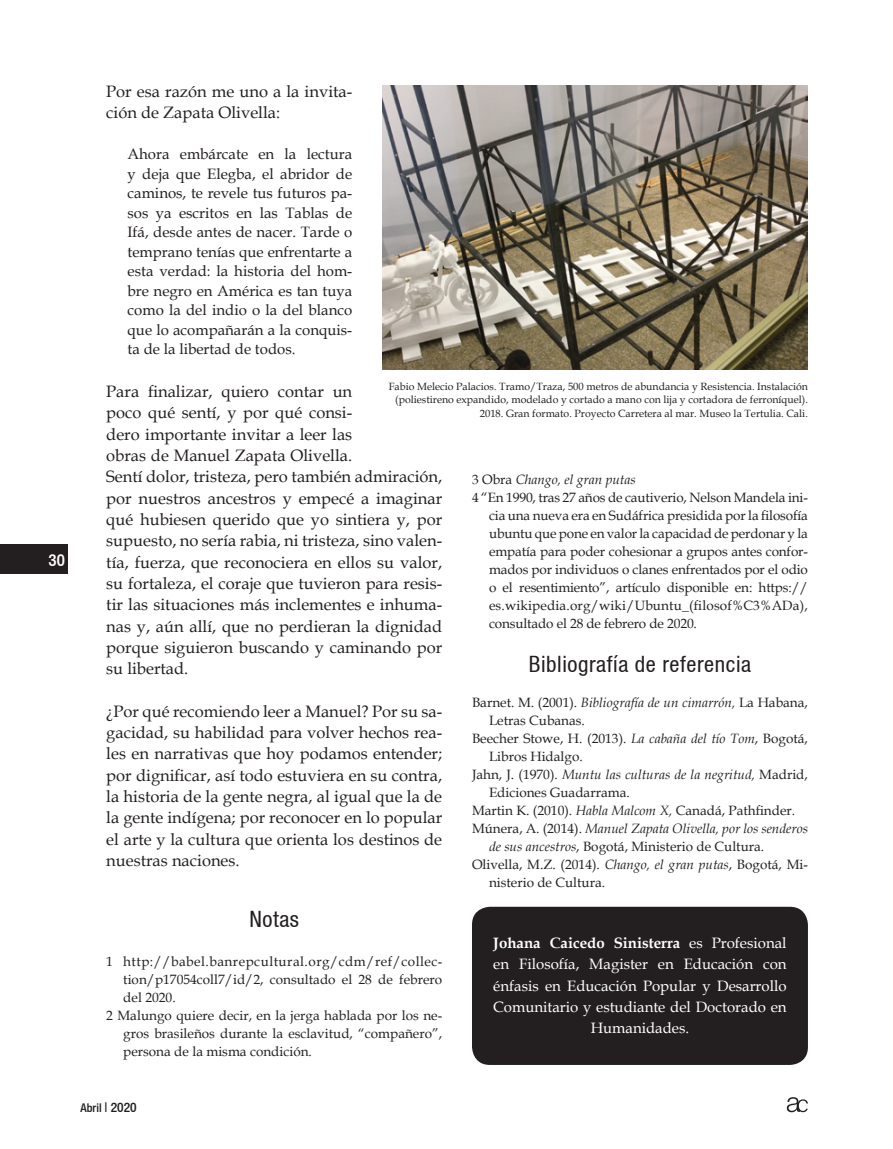
<style>
.page{position:relative;width:893px;height:1149px;background:#fff}
.page>*{position:absolute;margin:0;border:0;box-sizing:border-box;transform-origin:0 0}
.t1{font:condensed 22.5px "Helvetica 57";letter-spacing:.025em;color:#231f20}
.t2{font:500 condensed 16.95px "Helvetica 67";color:#fff}
.t3{font:16.5px/21.3px "Book Antiqua";color:#231f20}
.t4{font:15px/19.5px "Book Antiqua";color:#231f20;text-align:justify}
.t5{font:15px/21.3px "Book Antiqua";color:#fff;text-align:center}
.t6{font:13.5px "Book Antiqua";color:#231f20}
.t7{font:italic 13.5px "Book Antiqua";color:#231f20}
.t8{font:13.5px "Book Antiqua";letter-spacing:.035em;color:#231f20}
.t9{font:500 condensed 12px "Helvetica 67";color:#231f20}
.t10{font:10.5px/13.5px "Book Antiqua";color:#231f20;text-align:right}
.s1{font-style:normal}
.s2{font-style:italic}
.s3{font-weight:700}
.s4{font-size:13.5px}
</style>
<div class="page">
<div style="left:0;top:544px;width:68px;height:29px;background:#231f20"></div>
<svg style="left:787px;top:1097px;width:21px;height:14px"></svg>
<div style="left:472px;top:906px;width:336px;height:158px;background:#231f20;border-radius:18px"></div>
<img style="left:382px;top:85px;width:426px;height:284px">
<p class="t2" style="left:49px;top:549px;width:18px">30</p>
<p class="t3" style="left:106px;top:80px;width:247px">Por esa razón me uno a la invita&shy;ción de Zapata Olivella:</p>
<p class="t4" style="left:128px;top:144px;width:226px">Ahora embárcate en la lectura y deja que Elegba, el abridor de caminos, te revele tus futuros pa&shy;sos ya escritos en las Tablas de Ifá, desde antes de nacer. Tarde o temprano tenías que enfrentarte a esta verdad: la historia del hom&shy;bre negro en América es tan tuya como la del indio o la del blanco que lo acompañarán a la conquis&shy;ta de la libertad de todos.</p>
<p class="t3" style="left:106px;top:380px;width:337px">Para finalizar, quiero contar un<br>poco qué sentí, y por qué consi-<br>dero importante invitar a leer las<br>obras de Manuel Zapata Olivella.<br>Sentí dolor, tristeza, pero también admiración, por nuestros ancestros y empecé a imaginar qué hubiesen querido que yo sintiera y, por supuesto, no sería rabia, ni tristeza, sino valen&shy;tía, fuerza, que reconociera en ellos su valor, su fortaleza, el coraje que tuvieron para resis&shy;tir las situaciones más inclementes e inhuma&shy;nas y, aún allí, que no perdieran la dignidad porque siguieron buscando y caminando por su libertad.</p>
<p class="t3" style="left:106px;top:699px;width:337px;text-align:justify">¿Por qué recomiendo leer a Manuel? Por su sa&shy;gacidad, su habilidad para volver hechos rea&shy;les en narrativas que hoy podamos entender; por dignificar, así todo estuviera en su contra, la historia de la gente negra, al igual que la de la gente indígena; por reconocer en lo popular el arte y la cultura que orienta los destinos de nuestras naciones.</p>
<p class="t10" style="left:389px;top:379px;width:421px">Fabio Melecio Palacios. Tramo/Traza, 500 metros de abundancia y Resistencia. Instalación (poliestireno expandido, modelado y cortado a mano con lija y cortadora de ferroníquel).<br>2018. Gran formato. Proyecto Carretera al mar. Museo la Tertulia. Cali.</p>
<p class="t7" style="left:472px;top:470px;width:165px"><span class="s1">3 Obra</span> Chango, el gran putas</p>
<p class="t6" style="left:472px;top:488px;width:337px">4 “En 1990, tras 27 años de cautiverio, Nelson Mandela ini-</p>
<p class="t6" style="left:489px;top:506px;width:320px">cia una nueva era en Sudáfrica presidida por la filosofía</p>
<p class="t6" style="left:489px;top:524px;width:320px">ubuntu que pone en valor la capacidad de perdonar y la</p>
<p class="t6" style="left:489px;top:542px;width:320px">empatía para poder cohesionar a grupos antes confor-</p>
<p class="t6" style="left:489px;top:560px;width:320px">mados por individuos o clanes enfrentados por el odio</p>
<p class="t6" style="left:489px;top:578px;width:320px">o el resentimiento”, artículo disponible en: https://</p>
<p class="t6" style="left:489px;top:596px;width:320px">es.wikipedia.org/wiki/Ubuntu_(filosof%C3%ADa),</p>
<p class="t6" style="left:489px;top:614px;width:209px">consultado el 28 de febrero de 2020.</p>
<h1 class="t1" style="left:529px;top:651px;width:224px">Bibliografía de referencia</h1>
<p class="t6" style="left:472px;top:693px;width:337px">Barnet. M. (2001). <span class="s2">Bibliografía de un cimarrón,</span> La Habana,</p>
<p class="t6" style="left:489px;top:711px;width:97px">Letras Cubanas.</p>
<p class="t6" style="left:472px;top:729px;width:337px">Beecher Stowe, H. (2013). <span class="s2">La cabaña del tío Tom</span>, Bogotá,</p>
<p class="t6" style="left:489px;top:747px;width:95px">Libros Hidalgo.</p>
<p class="t7" style="left:472px;top:765px;width:337px"><span class="s1">Jahn, J. (1970).</span> Muntu las culturas de la negritud, <span class="s1">Madrid,</span></p>
<p class="t6" style="left:489px;top:783px;width:142px">Ediciones Guadarrama.</p>
<p class="t6" style="left:472px;top:801px;width:325px">Martin K. (2010). <span class="s2">Habla Malcom X,</span> Canadá, Pathfinder.</p>
<p class="t7" style="left:472px;top:819px;width:337px"><span class="s1">Múnera, A. (2014).</span> Manuel Zapata Olivella, por los senderos</p>
<p class="t6" style="left:489px;top:837px;width:277px"><span class="s2">de sus ancestros</span>, Bogotá, Ministerio de Cultura.</p>
<p class="t6" style="left:472px;top:855px;width:337px">Olivella, M.Z. (2014). <span class="s2">Chango, el gran putas</span>, Bogotá, Mi-</p>
<p class="t6" style="left:489px;top:873px;width:118px">nisterio de Cultura.</p>
<h1 class="t1" style="left:249px;top:905px;width:51px">Notas</h1>
<p class="t8" style="left:106px;top:951px;width:338px">1 http://babel.banrepcultural.org/cdm/ref/collec-</p>
<p class="t6" style="left:123px;top:969px;width:320px">tion/p17054coll7/id/2, consultado el 28 de febrero</p>
<p class="t6" style="left:123px;top:987px;width:54px">del 2020.</p>
<p class="t6" style="left:106px;top:1005px;width:337px">2 Malungo quiere decir, en la jerga hablada por los ne-</p>
<p class="t6" style="left:123px;top:1023px;width:320px">gros brasileños durante la esclavitud, “compañero”,</p>
<p class="t6" style="left:123px;top:1041px;width:190px">persona de la misma condición.</p>
<p class="t5" style="left:493px;top:931px;width:295px"><span class="s3">Johana Caicedo Sinisterra</span> es Profesional en Filosofía, Magister en Educación con énfasis en Educación Popular y Desarrollo Comunitario y estudiante del Doctorado en Humanidades.</p>
<p class="t9" style="left:81px;top:1100px;width:58px">Abril <span class="s4">| 2020</span></p>
</div>
